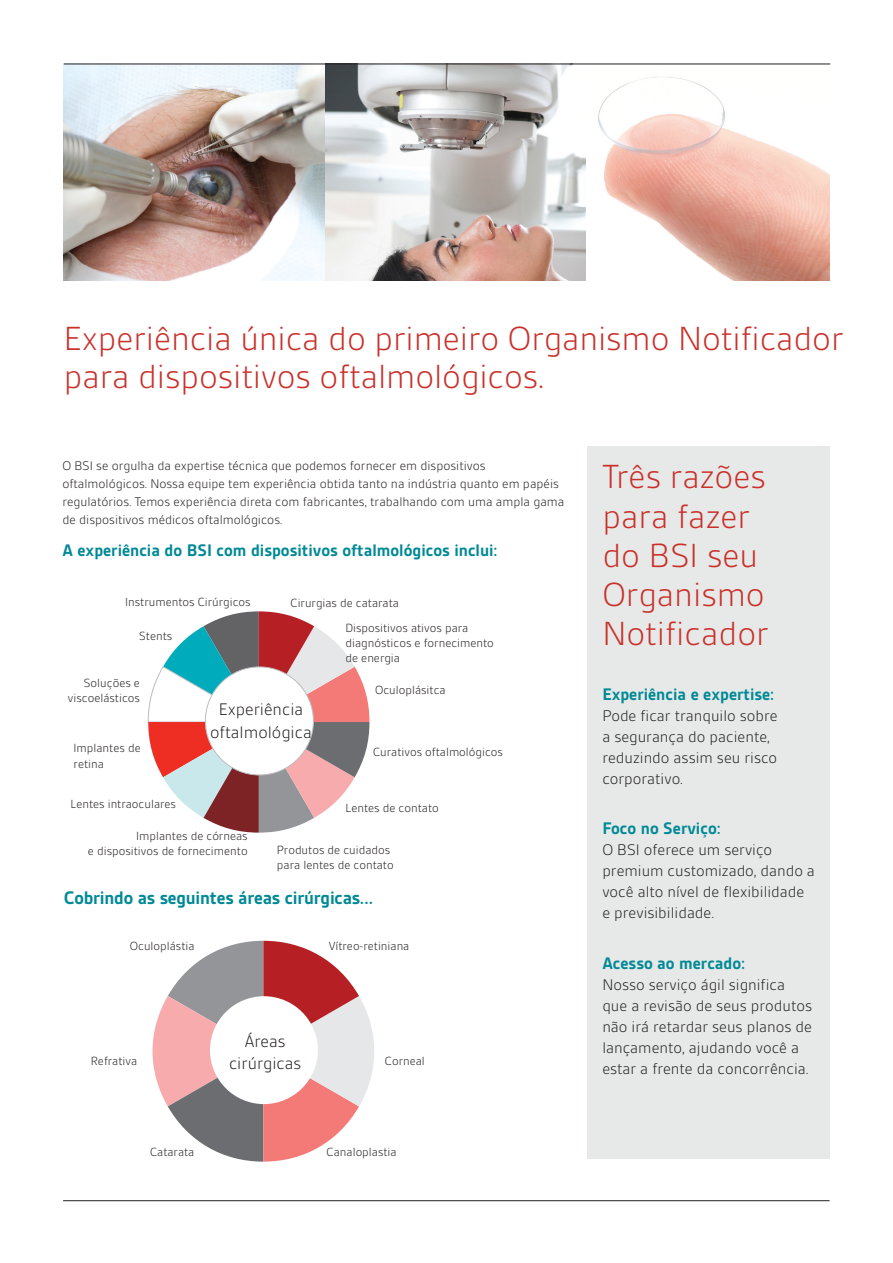
<style>
.page{position:relative;width:893px;height:1263px;background:#fff}
.page>*{position:absolute;margin:0;border:0;box-sizing:border-box;transform-origin:0 0}
.BSI_Heading_1{font:300 36px/39px "BSI Gesta";letter-spacing:-.005em;color:#c9312b}
.t1{font:700 19.5px "BSI Gesta";letter-spacing:-.01em;color:#008996}
.t2{font:700 18px "BSI Gesta";color:#008996}
.t3{font:300 18px "BSI Gesta";color:#231f20}
.t4{font:300 16.5px/21px "BSI Gesta";color:#231f20}
.t5{font:300 13.5px/18px "BSI Gesta";color:#231f20}
.t6{font:300 12.75px/15.3px "BSI Gesta";color:#231f20}
</style>
<div class="page">
<div style="left:587px;top:446px;width:242px;height:713px;background:#e7e9e8"></div>
<img style="left:64px;top:65px;width:261px;height:216px">
<img style="left:325px;top:65px;width:504px;height:216px">
<svg style="left:148px;top:611px;width:221px;height:222px"></svg>
<div style="left:205px;top:667px;width:108px;height:108px;background:#fff;border-radius:50%"></div>
<svg style="left:152px;top:941px;width:222px;height:220px"></svg>
<div style="left:210px;top:996px;width:108px;height:108px;background:#fff;border-radius:50%"></div>
<hr style="left:63px;top:1200px;width:767px;height:1px;background:#231f20">
<hr style="left:64px;top:64px;width:766px;height:1px;background:#231f20">
<p class="BSI_Heading_1" style="left:64px;top:320px;width:781px;line-height:37.5px">Experiência única do primeiro Organismo Notificador para dispositivos oftalmológicos.</p>
<p class="t5" style="left:62px;top:457px;width:503px">O BSI se orgulha da expertise técnica que podemos fornecer em dispositivos oftalmológicos. Nossa equipe tem experiência obtida tanto na indústria quanto em papéis regulatórios. Temos experiência direta com fabricantes, trabalhando com uma ampla gama de dispositivos médicos oftalmológicos.</p>
<p class="t2" style="left:62px;top:541px;width:437px">A experiência do BSI com dispositivos oftalmológicos inclui:</p>
<p class="t6" style="left:125px;top:595px;width:127px">Instrumentos Cirúrgicos</p>
<p class="t6" style="left:139px;top:628px;width:35px">Stents</p>
<p class="t6" style="left:68px;top:675px;width:73px;text-align:right">Soluções e viscoelásticos</p>
<p class="t6" style="left:290px;top:596px;width:110px">Cirurgias de catarata</p>
<p class="t6" style="left:345px;top:620px;width:150px">Dispositivos ativos para diagnósticos e fornecimento de energia</p>
<p class="t6" style="left:375px;top:682px;width:72px">Oculoplásitca</p>
<p class="t3" style="left:219px;top:700px;width:86px">Experiência</p>
<p class="t3" style="left:210px;top:723px;width:103px">oftalmológica</p>
<p class="t6" style="left:74px;top:741px;width:69px">Implantes de retina</p>
<p class="t6" style="left:70px;top:796px;width:107px">Lentes intraoculares</p>
<p class="t6" style="left:88px;top:828px;width:161px;text-align:right">Implantes de córneas<br>e dispositivos de fornecimento</p>
<p class="t6" style="left:373px;top:744px;width:131px">Curativos oftalmológicos</p>
<p class="t6" style="left:345px;top:800px;width:95px">Lentes de contato</p>
<p class="t6" style="left:277px;top:842px;width:118px">Produtos de cuidados para lentes de contato</p>
<p class="t1" style="left:64px;top:887px;width:311px">Cobrindo as seguintes áreas cirúrgicas...</p>
<p class="t6" style="left:329px;top:938px;width:82px">Vítreo-retiniana</p>
<p class="t6" style="left:130px;top:938px;width:66px">Oculoplástia</p>
<p class="t6" style="left:91px;top:1053px;width:48px">Refrativa</p>
<p class="t3" style="left:245px;top:1032px;width:42px">Áreas</p>
<p class="t3" style="left:229px;top:1053px;width:74px">cirúrgicas</p>
<p class="t6" style="left:385px;top:1053px;width:42px">Corneal</p>
<p class="t6" style="left:150px;top:1144px;width:46px">Catarata</p>
<p class="t6" style="left:327px;top:1145px;width:71px">Canaloplastia</p>
<p class="BSI_Heading_1" style="left:602px;top:458px;width:168px">Três razões para fazer do BSI seu<br>Organismo<br>Notificador</p>
<p class="t2" style="left:602px;top:684px;width:173px">Experiência e expertise:</p>
<p class="t4" style="left:602px;top:705px;width:177px">Pode ficar tranquilo sobre a segurança do paciente, reduzindo assim seu risco corporativo.</p>
<p class="t2" style="left:602px;top:819px;width:120px">Foco no Serviço:</p>
<p class="t4" style="left:602px;top:839px;width:214px">O BSI oferece um serviço premium customizado, dando a você alto nível de flexibilidade e previsibilidade.</p>
<p class="t2" style="left:602px;top:954px;width:144px">Acesso ao mercado:</p>
<p class="t4" style="left:602px;top:974px;width:211px">Nosso serviço ágil significa que a revisão de seus produtos não irá retardar seus planos de lançamento, ajudando você a estar a frente da concorrência.</p>
</div>
